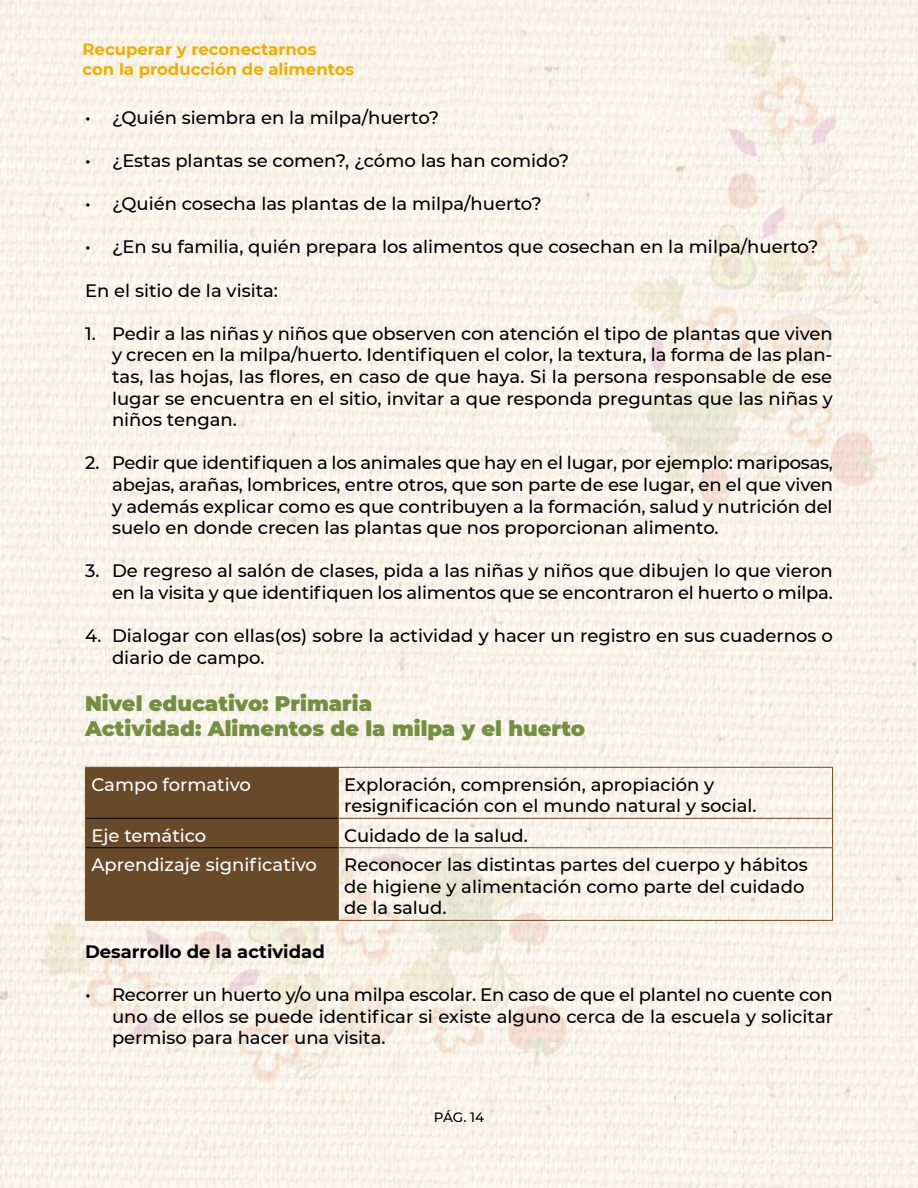
<style>
.page{position:relative;width:918px;height:1188px;background:#fff}
.page>*{position:absolute;margin:0;border:0;box-sizing:border-box;transform-origin:0 0}
.t1{font:900 21px/25.2px "Montserrat";color:#748e42}
.t2{font:500 18px/21.6px "Montserrat";color:#000;text-align:justify}
.t3{font:500 18px "Montserrat";color:#fff}
.t4{font:700 18px "Montserrat";color:#000}
.t5{font:700 16.5px/19.8px "Montserrat";color:#efae04}
.t6{font:500 13.5px "Montserrat";color:#000}
</style>
<div class="page">
<img style="left:0;top:0;width:918px;height:1188px">
<hr style="left:338px;top:767px;width:495px;height:1px;background:#68492a">
<hr style="left:832px;top:768px;width:1px;height:50px;background:#68492a">
<hr style="left:338px;top:818px;width:495px;height:1px;background:#68492a">
<div style="left:85px;top:767px;width:254px;height:153px;background:#68492a"></div>
<svg style="left:832px;top:819px;width:1px;height:28px"></svg>
<hr style="left:85px;top:848px;width:1px;height:72px;background:#68492a">
<hr style="left:338px;top:847px;width:495px;height:1px;background:#68492a">
<hr style="left:338px;top:848px;width:1px;height:72px;background:#68492a">
<hr style="left:832px;top:848px;width:1px;height:72px;background:#68492a">
<hr style="left:85px;top:920px;width:253px;height:1px;background:#68492a">
<hr style="left:338px;top:920px;width:495px;height:1px;background:#68492a">
<hr style="left:86px;top:818px;width:252px;height:1px;background:#000">
<hr style="left:86px;top:847px;width:252px;height:1px;background:#000">
<p class="t5" style="left:82px;top:39px;width:273px">Recuperar y reconectarnos<br>con la producción de alimentos</p>
<p class="t2" style="left:85px;top:106px;width:356px">• ¿Quién siembra en la milpa/huerto?</p>
<p class="t2" style="left:85px;top:149px;width:486px">• ¿Estas plantas se comen?, ¿cómo las han comido?</p>
<p class="t2" style="left:85px;top:192px;width:458px">• ¿Quién cosecha las plantas de la milpa/huerto?</p>
<p class="t2" style="left:85px;top:235px;width:735px">• ¿En su familia, quién prepara los alimentos que cosechan en la milpa/huerto?</p>
<p class="t2" style="left:85px;top:279px;width:195px">En el sitio de la visita:</p>
<p class="t2" style="left:112px;top:322px;width:722px;text-indent:-27px">1. Pedir a las niñas y niños que observen con atención el tipo de plantas que viven y crecen en la milpa/huerto. Identifiquen el color, la textura, la forma de las plan&shy;tas, las hojas, las flores, en caso de que haya. Si la persona responsable de ese lugar se encuentra en el sitio, invitar a que responda preguntas que las niñas y niños tengan.</p>
<p class="t2" style="left:112px;top:451px;width:723px;text-indent:-27px">2. Pedir que identifiquen a los animales que hay en el lugar, por ejemplo: mariposas, abejas, arañas, lombrices, entre otros, que son parte de ese lugar, en el que viven y además explicar como es que contribuyen a la formación, salud y nutrición del suelo en donde crecen las plantas que nos proporcionan alimento.</p>
<p class="t2" style="left:85px;top:559px;width:749px;text-align:right">3. De regreso al salón de clases, pida a las niñas y niños que dibujen lo que vieron en la visita y que identifiquen los alimentos que se encontraron el huerto o milpa.</p>
<p class="t2" style="left:112px;top:624px;width:723px;text-indent:-27px">4. Dialogar con ellas(os) sobre la actividad y hacer un registro en sus cuadernos o diario de campo.</p>
<p class="t1" style="left:85px;top:689px;width:501px">Nivel educativo: Primaria<br>Actividad: Alimentos de la milpa y el huerto</p>
<p class="t3" style="left:91px;top:772px;width:161px">Campo formativo</p>
<p class="t2" style="left:344px;top:773px;width:414px">Exploración, comprensión, apropiación y resignificación con el mundo natural y social.</p>
<p class="t3" style="left:91px;top:823px;width:117px">Eje temático</p>
<p class="t2" style="left:344px;top:824px;width:185px">Cuidado de la salud.</p>
<p class="t3" style="left:91px;top:852px;width:227px">Aprendizaje significativo</p>
<p class="t2" style="left:344px;top:853px;width:465px;text-align:left">Reconocer las distintas partes del cuerpo y hábitos de higiene y alimentación como parte del cuidado de la salud.</p>
<p class="t4" style="left:85px;top:939px;width:241px">Desarrollo de la actividad</p>
<p class="t2" style="left:112px;top:983px;width:723px;text-indent:-27px">• Recorrer un huerto y/o una milpa escolar. En caso de que el plantel no cuente con uno de ellos se puede identificar si existe alguno cerca de la escuela y solicitar permiso para hacer una visita.</p>
<p class="t6" style="left:434px;top:1107px;width:52px">PÁG. 14</p>
</div>
